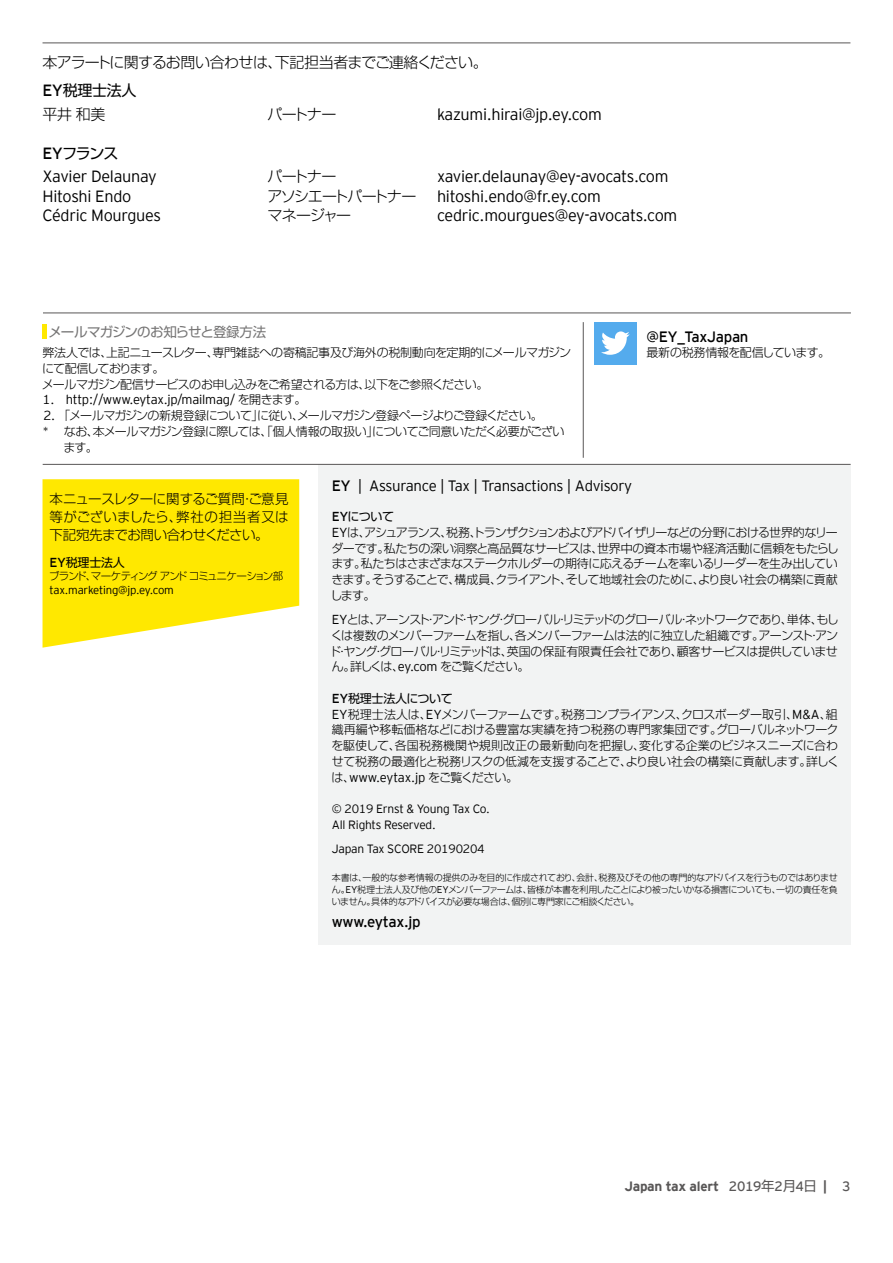
<style>
.page{position:relative;width:893px;height:1263px;background:#fff}
.page>*{position:absolute;margin:0;border:0;box-sizing:border-box;transform-origin:0 0}
.t1{font:300 16.2px "EY Interstate";letter-spacing:-.02em;color:#000}
.t2{font:300 15px/28px "Shin Go Pro";letter-spacing:-.055em;color:#000}
.t3{font:300 15px "EY Interstate";letter-spacing:-.02em;color:#000}
.t4{font:15px "EY Interstate";letter-spacing:-.02em;color:#000}
.t5{font:300 15px "Shin Go Pro";letter-spacing:-.08em;color:#000}
.t6{font:15px "Shin Go Pro";color:#000}
.t7{font:300 13.5px/18px "Shin Go Pro";letter-spacing:-.02em;color:#000;text-align:justify}
.t8{font:700 13.5px "EY Interstate";letter-spacing:-.02em;color:#595757}
.t9{font:13.5px "Shin Go Pro";letter-spacing:-.06em;color:#767575}
.t10{font:300 13.05px "EY Interstate";letter-spacing:-.02em;color:#000}
.t11{font:300 12px/15.8px "Shin Go Pro";letter-spacing:-.04em;color:#000}
.t12{font:300 12px/15.8px "Shin Go Pro";letter-spacing:-.02em;color:#000}
.t13{font:300 12px/15.8px "EY Interstate";letter-spacing:-.02em;color:#000}
.t14{font:300 12px "Shin Go Pro";letter-spacing:-.06em;color:#000}
.t15{font:12px "Shin Go Pro";letter-spacing:-.02em;color:#000}
.t16{font:300 11.4px "EY Interstate";letter-spacing:-.02em;color:#000}
.t17{font:300 10.5px "Shin Go Pro";letter-spacing:-.09em;color:#000}
.t18{font:300 9px/12px "Shin Go Pro";letter-spacing:-.04em;color:#000;text-align:justify}
.s1{font-family:"EY Interstate";font-weight:400;font-size:16.2px}
.s2{font-weight:400}
.s3{font-family:"EY Interstate";font-size:16.2px}
.s4{font-family:"Shin Go Pro";font-size:12px}
.s5{font-family:"EY Interstate";font-size:13.05px}
.s6{font-family:"EY Interstate";font-weight:400;font-size:13.05px}
.s7{font-family:"EY Interstate";font-size:9.75px}
.s8{font-family:"Shin Go Pro";font-weight:400}
</style>
<div class="page">
<div style="left:319px;top:464px;width:532px;height:481px;background:#f2f3f3"></div>
<hr style="left:43px;top:464px;width:808px;height:1px;background:#595757">
<svg style="left:43px;top:479px;width:256px;height:169px;background:#ffea20"></svg>
<hr style="left:43px;top:324px;width:4px;height:15px;background:#ffe800">
<div style="left:594px;top:322px;width:42px;height:43px;background:#54abed"></div>
<svg style="left:601px;top:331px;width:29px;height:24px"></svg>
<hr style="left:583px;top:322px;width:1px;height:136px;background:#595757">
<hr style="left:43px;top:313px;width:808px;height:1px;background:#595757">
<hr style="left:43px;top:43px;width:807px;height:1px;background:#595757">
<p class="t2" style="left:43px;top:46px;width:447px">本アラートに関するお問い合わせは、下記担当者までご連絡ください。<br><span class="s1">EY</span><span class="s2">税理士法人</span></p>
<p class="t2" style="left:43px;top:98px;width:65px">平井和美</p>
<p class="t2" style="left:268px;top:98px;width:70px">パートナー</p>
<h1 class="t1" style="left:437px;top:102px;width:166px">kazumi.hirai@jp.ey.com</h1>
<p class="t6" style="left:43px;top:141px;width:77px"><span class="s3">EY</span>フランス</p>
<h1 class="t1" style="left:43px;top:165px;width:116px">Xavier Delaunay</h1>
<p class="t2" style="left:268px;top:161px;width:70px">パートナー</p>
<h1 class="t1" style="left:437px;top:165px;width:233px">xavier.delaunay@ey-avocats.com</h1>
<h1 class="t1" style="left:43px;top:185px;width:90px">Hitoshi Endo</h1>
<p class="t5" style="left:268px;top:184px;width:150px">アソシエートパートナー</p>
<h1 class="t1" style="left:437px;top:185px;width:165px">hitoshi.endo@fr.ey.com</h1>
<h1 class="t1" style="left:43px;top:204px;width:120px">Cédric Mourgues</h1>
<p class="t2" style="left:268px;top:200px;width:85px">マネージャー</p>
<h1 class="t1" style="left:437px;top:204px;width:242px">cedric.mourgues@ey-avocats.com</h1>
<p class="t9" style="left:49px;top:321px;width:219px">メールマガジンのお知らせと登録方法</p>
<p class="t11" style="left:42px;top:343px;width:531px">弊法人では、上記ニュースレター、専門雑誌への寄稿記事及び海外の税制動向を定期的にメールマガジンにて配信しております。<br>メールマガジン配信サービスのお申し込みをご希望される方は、以下をご参照ください。</p>
<p class="t10" style="left:43px;top:390px;width:265px">1. http://www.eytax.jp/mailmag/ <span class="s4">を開きます。</span></p>
<p class="t14" style="left:43px;top:406px;width:501px"><span class="s5">2.</span> 「メールマガジンの新規登録について」に従い、メールマガジン登録ページよりご登録ください。</p>
<p class="t11" style="left:43px;top:422px;width:523px"><span class="s5">*</span> なお、本メールマガジン登録に際しては、「個人情報の取扱い」についてご同意いただく必要がござい</p>
<p class="t11" style="left:63px;top:438px;width:36px">ます。</p>
<p class="t4" style="left:646px;top:325px;width:103px">@EY_TaxJapan</p>
<p class="t11" style="left:646px;top:343px;width:185px">最新の税務情報を配信しています。</p>
<p class="t7" style="left:50px;top:489px;width:241px">本ニュースレターに関するご質問・ご意見等がございましたら、弊社の担当者又は下記宛先までお問い合わせください。</p>
<p class="t15" style="left:50px;top:552px;width:77px"><span class="s5">EY</span>税理士法人</p>
<p class="t17" style="left:49px;top:568px;width:236px">ブランド、マーケティングアンドコミュニケーション部</p>
<p class="t16" style="left:50px;top:582px;width:126px">tax.marketing@jp.ey.com</p>
<p class="t3" style="left:332px;top:475px;width:302px"><span class="s2">EY</span> | Assurance | Tax | Transactions | Advisory</p>
<p class="t11" style="left:330px;top:507px;width:510px"><span class="s6">EY</span><span class="s2">について<br></span><span class="s5">EY</span>は、アシュアランス、税務、トランザクションおよびアドバイザリーなどの分野における世界的なリーダーです。私たちの深い洞察と高品質なサービスは、世界中の資本市場や経済活動に信頼をもたらします。私たちはさまざまなステークホルダーの期待に応えるチームを率いるリーダーを生み出していきます。そうすることで、構成員、クライアント、そして地域社会のために、より良い社会の構築に貢献します。</p>
<p class="t11" style="left:329px;top:610px;width:511px;text-align:justify"><span class="s5">EY</span>とは、アーンスト・アンド・ヤング・グローバル・リミテッドのグローバル・ネットワークであり、単体、もしくは複数のメンバーファームを指し、各メンバーファームは法的に独立した組織です。アーンスト・アンド・ヤング・グローバル・リミテッドは、英国の保証有限責任会社であり、顧客サービスは提供していません。詳しくは、<span class="s5">ey.com</span> をご覧ください。</p>
<p class="t12" style="left:331px;top:689px;width:509px"><span class="s6">EY</span><span class="s2">税理士法人について<br></span><span class="s5">EY</span>税理士法人は、<span class="s5">EY</span>メンバーファームです。税務コンプライアンス、クロスボーダー取引、<span class="s5">M&amp;A</span>、組織再編や移転価格などにおける豊富な実績を持つ税務の専門家集団です。グローバルネットワークを駆使して、各国税務機関や規則改正の最新動向を把握し、変化する企業のビジネスニーズに合わせて税務の最適化と税務リスクの低減を支援することで、より良い社会の構築に貢献します。詳しく</p>
<p class="t10" style="left:332px;top:768px;width:188px"><span class="s4">は、</span>www.eytax.jp <span class="s4">をご覧ください。</span></p>
<p class="t13" style="left:332px;top:800px;width:160px">© 2019 Ernst &amp; Young Tax Co.<br>All Rights Reserved.</p>
<p class="t13" style="left:332px;top:840px;width:154px">Japan Tax SCORE 20190204</p>
<p class="t18" style="left:332px;top:870px;width:508px">本書は、一般的な参考情報の提供のみを目的に作成されており、会計、税務及びその他の専門的なアドバイスを行うものではありません。<span class="s7">EY</span>税理士法人及び他の<span class="s7">EY</span>メンバーファームは、皆様が本書を利用したことにより被ったいかなる損害についても、一切の責任を負いません。具体的なアドバイスが必要な場合は、個別に専門家にご相談ください。</p>
<p class="t4" style="left:332px;top:911px;width:90px">www.eytax.jp</p>
<p class="t8" style="left:624px;top:1177px;width:228px">Japan tax alert <span class="s2">2019</span><span class="s8">年</span><span class="s2">2</span><span class="s8">月</span><span class="s2">4</span><span class="s8">日</span> | <span class="s2">3</span></p>
</div>
